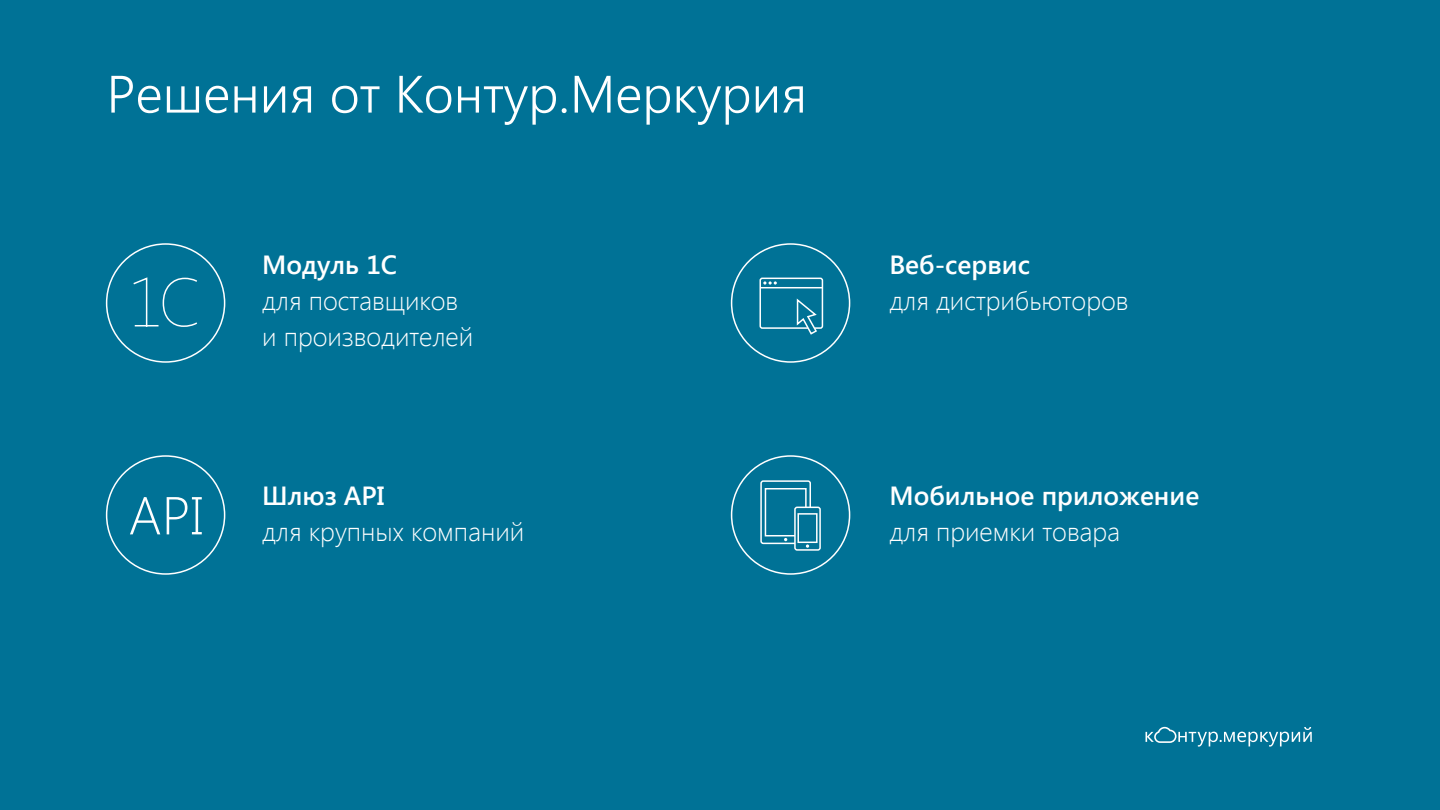
<style>
.page{position:relative;width:1440px;height:810px;background:#007296}
.page>*{position:absolute;margin:0;border:0;box-sizing:border-box;transform-origin:0 0}
.t1{font:300 52.5px "Segoe UI";color:#fff}
.t2{font:300 26.25px/36px "Segoe UI";color:#fff}
.t3{font:600 26.25px "Segoe UI";color:#fff}
.s1{font-weight:600}
</style>
<div class="page">
<svg style="left:1146px;top:727px;width:166px;height:20px"></svg>
<div style="left:106px;top:243px;width:119px;height:120px;border:2px solid #fff;border-radius:50%"></div>
<div style="left:106px;top:455px;width:119px;height:120px;border:2px solid #fff;border-radius:50%"></div>
<div style="left:731px;top:243px;width:119px;height:120px;border:2px solid #fff;border-radius:50%"></div>
<div style="left:731px;top:455px;width:119px;height:120px;border:2px solid #fff;border-radius:50%"></div>
<div style="left:759px;top:278px;width:64px;height:51px;border:2px solid #fff;border-radius:2px"></div>
<hr style="left:760px;top:287px;width:62px;height:1px;background:#fff">
<svg style="left:763px;top:281px;width:14px;height:4px"></svg>
<svg style="left:796px;top:298px;width:22px;height:37px"></svg>
<div style="left:794px;top:507px;width:27px;height:44px;border:2px solid #fff;border-radius:2px"></div>
<div style="left:797px;top:513px;width:21px;height:30px;border:2px solid #fff"></div>
<svg style="left:760px;top:480px;width:52px;height:68px"></svg>
<svg style="left:133px;top:277px;width:64px;height:50px"></svg>
<h1 class="t1" style="left:107px;top:52px;width:702px">Решения от Контур.Меркурия</h1>
<p class="t3" style="left:262px;top:247px;width:137px">Модуль 1С</p>
<p class="t2" style="left:262px;top:282px;width:213px">для поставщиков и производителей</p>
<p class="t2" style="left:128px;top:477px;width:397px;text-align:center"><span class="s1">Шлюз API<br></span><sup>API</sup> для крупных компаний</p>
<p class="t3" style="left:889px;top:247px;width:142px">Веб-сервис</p>
<p class="t2" style="left:889px;top:282px;width:240px">для дистрибьюторов</p>
<p class="t3" style="left:889px;top:478px;width:311px">Мобильное приложение</p>
<p class="t2" style="left:889px;top:513px;width:232px">для приемки товара</p>
</div>
